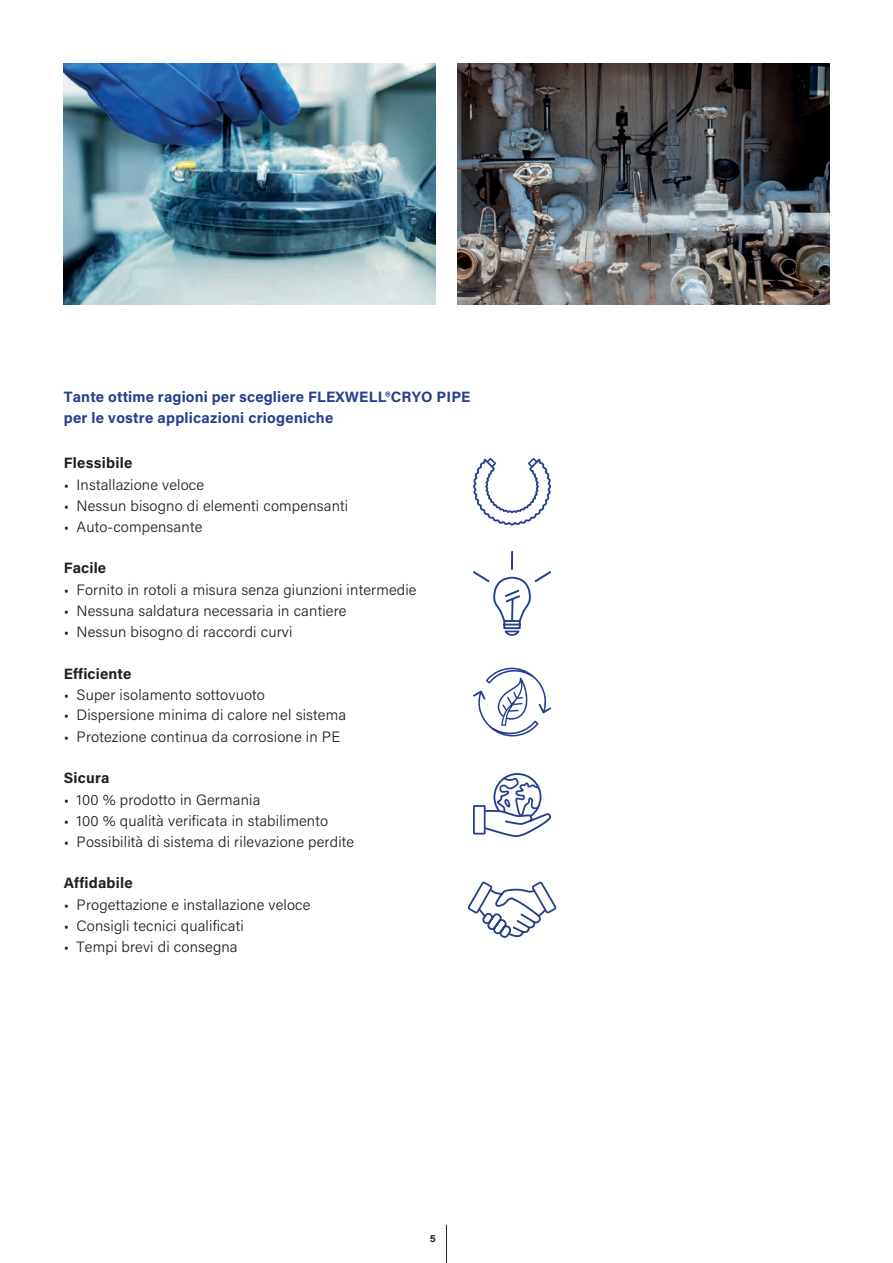
<style>
.page{position:relative;width:893px;height:1263px;background:#fff}
.page>*{position:absolute;margin:0;border:0;box-sizing:border-box;transform-origin:0 0}
.t1{font:300 15px "Acumin Pro";letter-spacing:.01em;color:#231f20}
.t2{font:700 15px/21px "Acumin Pro";letter-spacing:.01em;color:#253f8e}
.t3{font:700 15px "Acumin Pro";letter-spacing:.015em;color:#231f20}
.t4{font:700 10.5px "Acumin Pro";color:#231f20}
</style>
<div class="page">
<hr style="left:446px;top:1225px;width:1px;height:38px;background:#231f20">
<img style="left:457px;top:64px;width:372px;height:241px">
<img style="left:64px;top:64px;width:372px;height:241px">
<hr style="left:892px;top:476px;width:1px;height:575px;background:#253f8e">
<svg style="left:473px;top:458px;width:78px;height:67px"></svg>
<svg style="left:473px;top:668px;width:78px;height:68px"></svg>
<svg style="left:473px;top:551px;width:78px;height:85px"></svg>
<div style="left:473px;top:805px;width:13px;height:29px;border:2px solid #253f8e"></div>
<svg style="left:483px;top:773px;width:67px;height:64px"></svg>
<svg style="left:468px;top:882px;width:88px;height:56px"></svg>
<p class="t2" style="left:64px;top:385px;width:408px">Tante ottime ragioni per scegliere FLEXWELL®CRYO PIPE per le vostre applicazioni criogeniche</p>
<p class="t3" style="left:64px;top:452px;width:70px">Flessibile</p>
<p class="t1" style="left:64px;top:474px;width:142px">• Installazione veloce</p>
<p class="t1" style="left:64px;top:495px;width:286px">• Nessun bisogno di elementi compensanti</p>
<p class="t1" style="left:64px;top:516px;width:140px">• Auto-compensante</p>
<p class="t3" style="left:64px;top:557px;width:44px">Facile</p>
<p class="t1" style="left:64px;top:579px;width:354px">• Fornito in rotoli a misura senza giunzioni intermedie</p>
<p class="t1" style="left:64px;top:600px;width:284px">• Nessuna saldatura necessaria in cantiere</p>
<p class="t1" style="left:64px;top:621px;width:230px">• Nessun bisogno di raccordi curvi</p>
<p class="t3" style="left:64px;top:663px;width:69px">Efficiente</p>
<p class="t1" style="left:64px;top:684px;width:203px">• Super isolamento sottovuoto</p>
<p class="t1" style="left:64px;top:704px;width:284px">• Dispersione minima di calore nel sistema</p>
<p class="t1" style="left:64px;top:726px;width:278px">• Protezione continua da corrosione in PE</p>
<p class="t3" style="left:64px;top:767px;width:47px">Sicura</p>
<p class="t1" style="left:64px;top:789px;width:198px">• 100 % prodotto in Germania</p>
<p class="t1" style="left:64px;top:810px;width:266px">• 100 % qualità verificata in stabilimento</p>
<p class="t1" style="left:64px;top:831px;width:292px">• Possibilità di sistema di rilevazione perdite</p>
<p class="t3" style="left:64px;top:872px;width:70px">Affidabile</p>
<p class="t1" style="left:64px;top:894px;width:248px">• Progettazione e installazione veloce</p>
<p class="t1" style="left:64px;top:915px;width:181px">• Consigli tecnici qualificati</p>
<p class="t1" style="left:64px;top:936px;width:175px">• Tempi brevi di consegna</p>
<p class="t4" style="left:430px;top:1231px;width:7px">5</p>
</div>
